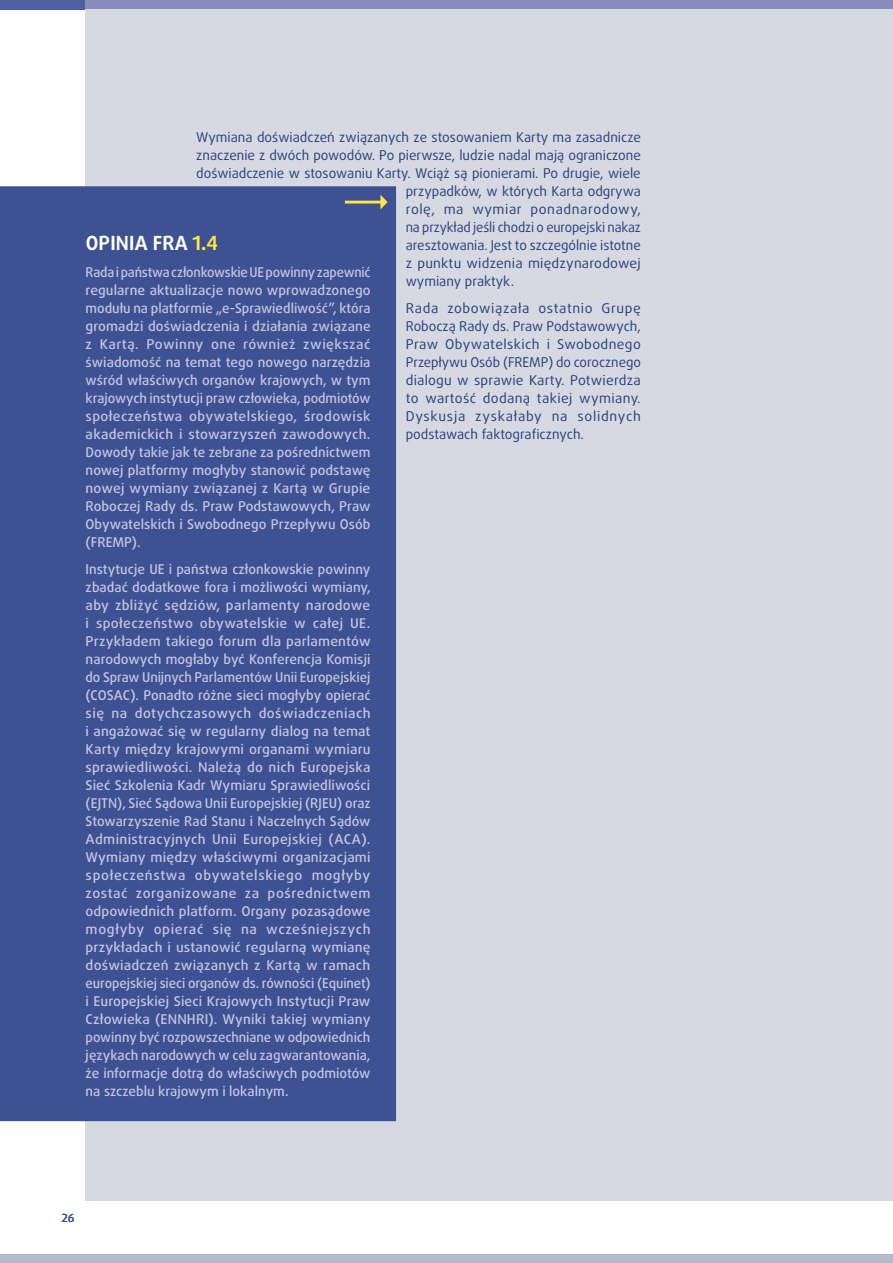
<style>
.page{position:relative;width:893px;height:1263px;background:#fff}
.page>*{position:absolute;margin:0;border:0;box-sizing:border-box;transform-origin:0 0}
.Title_opinions{font:700 19.5px "Daxline Pro";letter-spacing:.01em;color:#fff}
.Opinions-text{font:500 13.5px/18px "Daxline Pro";letter-spacing:.005em;color:#c5c5df}
.key_findings_text{font:13.5px/18px "Daxline Pro";color:#273e79;text-align:justify}
.key_findings_text-2{font:13.5px "Daxline Pro";letter-spacing:.04em;color:#273e79}
.t1{font:500 11.25px "Daxline Pro";color:#3d5193}
.s1{color:#ffe846}
</style>
<div class="page">
<div style="left:84px;top:0;width:809px;height:10px;background:#898dbc"></div>
<div style="left:0;top:0;width:85px;height:10px;background:#505f9d"></div>
<div style="left:0;top:1254px;width:893px;height:9px;background:#b5bbca"></div>
<div style="left:85px;top:9px;width:808px;height:1192px;background:#d6d9e2"></div>
<div style="left:0;top:186px;width:396px;height:935px;background:#3d5193"></div>
<svg style="left:345px;top:195px;width:43px;height:14px"></svg>
<p class="key_findings_text" style="left:196px;top:128px;width:446px">Wymiana doświadczeń związanych ze stosowaniem Karty ma zasadnicze</p>
<p class="key_findings_text" style="left:196px;top:146px;width:446px">znaczenie z dwóch powodów. Po pierwsze, ludzie nadal mają ograniczone</p>
<p class="key_findings_text" style="left:196px;top:164px;width:446px">doświadczenie w stosowaniu Karty. Wciąż są pionierami. Po drugie, wiele</p>
<p class="key_findings_text" style="left:406px;top:182px;width:237px">przypadków, w których Karta odgrywa</p>
<p class="key_findings_text-2" style="left:406px;top:200px;width:237px">rolę, ma wymiar ponadnarodowy,</p>
<p class="key_findings_text" style="left:406px;top:218px;width:237px">na przykład jeśli chodzi o europejski nakaz</p>
<p class="key_findings_text" style="left:406px;top:236px;width:237px">aresztowania. Jest to szczególnie istotne</p>
<p class="key_findings_text" style="left:406px;top:254px;width:237px">z punktu widzenia międzynarodowej</p>
<p class="key_findings_text" style="left:406px;top:272px;width:110px">wymiany praktyk.</p>
<p class="key_findings_text" style="left:406px;top:299px;width:237px">Rada zobowiązała ostatnio Grupę Roboczą Rady ds. Praw Podstawowych, Praw Obywatelskich i Swobodnego Przepływu Osób (FREMP) do corocznego dialogu w sprawie Karty. Potwierdza to wartość dodaną takiej wymiany.<br>Dyskusja zyskałaby na solidnych podstawach faktograficznych.</p>
<p class="Title_opinions" style="left:86px;top:230px;width:134px">OPINIA FRA <span class="s1">1.4</span></p>
<p class="Opinions-text" style="left:86px;top:263px;width:287px">Rada i państwa członkowskie UE powinny zapewnić regularne aktualizacje nowo wprowadzonego modułu na platformie „e-Sprawiedliwość”, która gromadzi doświadczenia i działania związane z Kartą. Powinny one również zwiększać świadomość na temat tego nowego narzędzia wśród właściwych organów krajowych, w tym krajowych instytucji praw człowieka, podmiotów społeczeństwa obywatelskiego, środowisk akademickich i stowarzyszeń zawodowych.<br>Dowody takie jak te zebrane za pośrednictwem nowej platformy mogłyby stanowić podstawę nowej wymiany związanej z Kartą w Grupie Roboczej Rady ds. Praw Podstawowych, Praw Obywatelskich i Swobodnego Przepływu Osób (FREMP).</p>
<p class="Opinions-text" style="left:86px;top:560px;width:287px">Instytucje UE i państwa członkowskie powinny zbadać dodatkowe fora i możliwości wymiany, aby zbliżyć sędziów, parlamenty narodowe i społeczeństwo obywatelskie w całej UE.<br>Przykładem takiego forum dla parlamentów narodowych mogłaby być Konferencja Komisji do Spraw Unijnych Parlamentów Unii Europejskiej (COSAC). Ponadto różne sieci mogłyby opierać się na dotychczasowych doświadczeniach i angażować się w regularny dialog na temat Karty między krajowymi organami wymiaru sprawiedliwości. Należą do nich Europejska Sieć Szkolenia Kadr Wymiaru Sprawiedliwości (EJTN), Sieć Sądowa Unii Europejskiej (RJEU) oraz Stowarzyszenie Rad Stanu i Naczelnych Sądów Administracyjnych Unii Europejskiej (ACA).<br>Wymiany między właściwymi organizacjami społeczeństwa obywatelskiego mogłyby zostać zorganizowane za pośrednictwem odpowiednich platform. Organy pozasądowe mogłyby opierać się na wcześniejszych przykładach i ustanowić regularną wymianę doświadczeń związanych z Kartą w ramach europejskiej sieci organów ds. równości (Equinet) i Europejskiej Sieci Krajowych Instytucji Praw Człowieka (ENNHRI). Wyniki takiej wymiany powinny być rozpowszechniane w odpowiednich językach narodowych w celu zagwarantowania, że informacje dotrą do właściwych podmiotów na szczeblu krajowym i lokalnym.</p>
<p class="t1" style="left:62px;top:1210px;width:14px">26</p>
</div>
